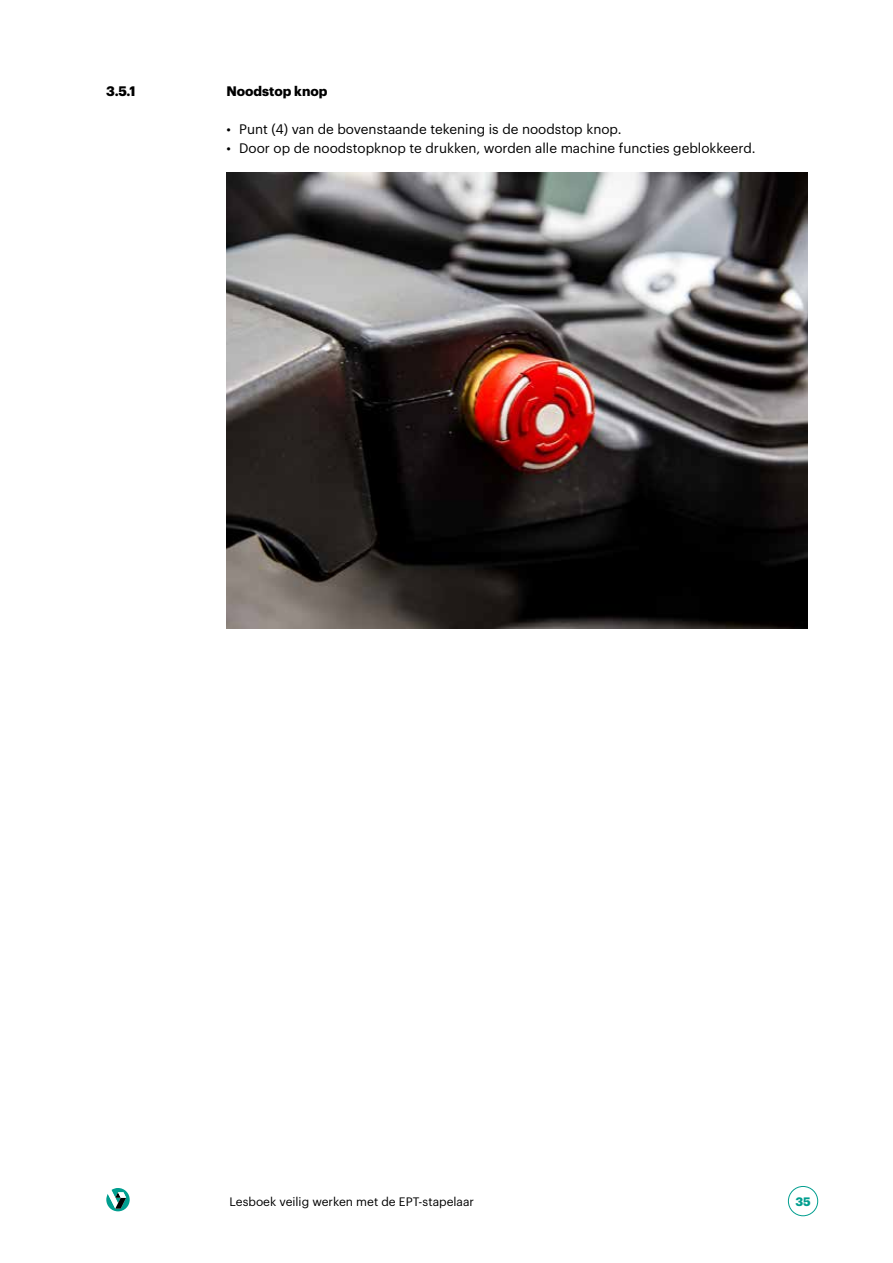
<style>
.page{position:relative;width:893px;height:1263px;background:#fff}
.page>*{position:absolute;margin:0;border:0;box-sizing:border-box;transform-origin:0 0}
.t1{font:13.5px "Graphik";color:#000}
.t2{font:700 13.5px "Graphik";color:#000}
.t3{font:12px "Graphik";color:#000}
.t4{font:700 12px "Graphik";color:#009e8f}
</style>
<div class="page">
<div style="left:788px;top:1186px;width:30px;height:30px;border:1px solid #009e8f;border-radius:50%"></div>
<svg style="left:106px;top:1188px;width:24px;height:23px"></svg>
<img style="left:226px;top:172px;width:582px;height:456px">
<p class="t2" style="left:106px;top:80px;width:31px">3.5.1</p>
<p class="t2" style="left:226px;top:80px;width:103px">Noodstop knop</p>
<p class="t1" style="left:226px;top:119px;width:397px">• Punt (4) van de bovenstaande tekening is de noodstop knop.</p>
<p class="t1" style="left:226px;top:138px;width:531px">• Door op de noodstopknop te drukken, worden alle machine functies geblokkeerd.</p>
<p class="t3" style="left:230px;top:1192px;width:246px">Lesboek veilig werken met de EPT-stapelaar</p>
<p class="t4" style="left:795px;top:1192px;width:17px">35</p>
</div>
